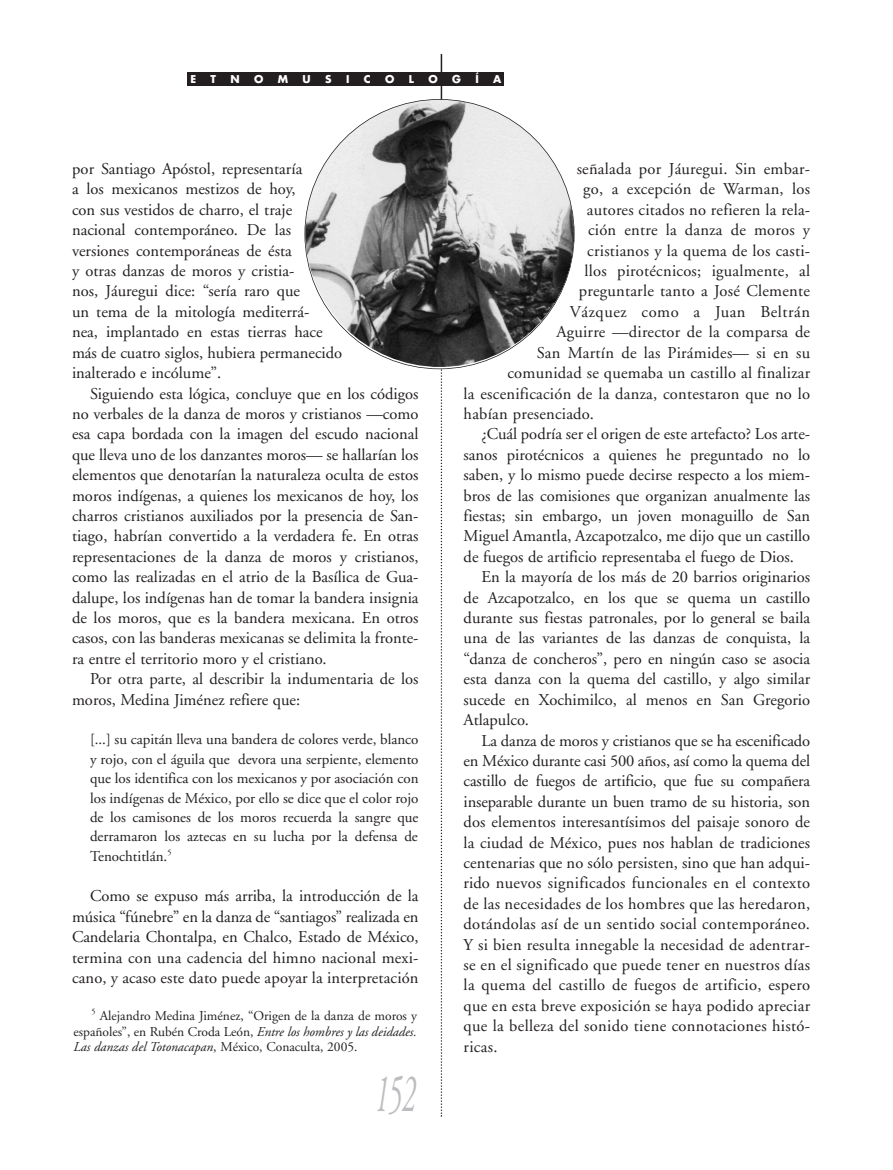
<style>
.page{position:relative;width:893px;height:1170px;background:#fff}
.page>*{position:absolute;margin:0;border:0;box-sizing:border-box;transform-origin:0 0}
.t1{font:italic 54px "Adobe Garamond";color:#bcbdc0;scale:.5 1}
.t2{font:16.5px/20.4px "Adobe Garamond";color:#231f20}
.t3{font:16.5px "Adobe Garamond";letter-spacing:.02em;color:#231f20}
.t4{font:16.5px "Adobe Garamond";letter-spacing:.035em;color:#231f20}
.t5{font:15px/19.4px "Adobe Garamond";color:#231f20;text-align:justify}
.t6{font:13.5px/15.9px "Adobe Garamond";color:#231f20;text-align:justify}
.t7{font:700 10.5px "Futura";color:#fff}
.s1{font-style:italic}
</style>
<div class="page">
<hr style="left:441px;top:54px;width:1px;height:306px;background:#231f20">
<svg style="left:441px;top:369px;width:1px;height:747px"></svg>
<div style="left:188px;top:72px;width:316px;height:14px;background:#231f20"></div>
<img style="left:307px;top:99px;width:267px;height:268px">
<p class="t7" style="left:190px;top:74px;width:7px">E</p>
<p class="t7" style="left:211px;top:74px;width:7px">T</p>
<p class="t7" style="left:231px;top:74px;width:11px">N</p>
<p class="t7" style="left:254px;top:74px;width:11px">O</p>
<p class="t7" style="left:278px;top:74px;width:12px">M</p>
<p class="t7" style="left:303px;top:74px;width:10px">U</p>
<p class="t7" style="left:325px;top:74px;width:8px">S</p>
<p class="t7" style="left:346px;top:74px;width:5px">I</p>
<p class="t7" style="left:364px;top:74px;width:8px">C</p>
<p class="t7" style="left:385px;top:74px;width:11px">O</p>
<p class="t7" style="left:409px;top:74px;width:7px">L</p>
<p class="t7" style="left:428px;top:74px;width:11px">O</p>
<p class="t7" style="left:452px;top:74px;width:10px">G</p>
<p class="t7" style="left:475px;top:74px;width:5px">Í</p>
<p class="t7" style="left:493px;top:74px;width:10px">A</p>
<p class="t2" style="left:72px;top:160px;width:272px">por Santiago Apóstol, representaría<br>a los mexicanos mestizos de hoy,<br>con sus vestidos de charro, el traje nacional contemporáneo. De las versiones contemporáneas de ésta<br>y otras danzas de moros y cristia-<br>nos, Jáuregui dice: “sería raro que<br>un tema de la mitología mediterrá-<br>nea, implantado en estas tierras hace más de cuatro siglos, hubiera permanecido inalterado e incólume”.</p>
<p class="t2" style="left:72px;top:384px;width:348px;text-align:justify;text-indent:18px">Siguiendo esta lógica, concluye que en los códigos no verbales de la danza de moros y cristianos —como esa capa bordada con la imagen del escudo nacional que lleva uno de los danzantes moros— se hallarían los elementos que denotarían la naturaleza oculta de estos moros indígenas, a quienes los mexicanos de hoy, los charros cristianos auxiliados por la presencia de San&shy;tiago, habrían convertido a la verdadera fe. En otras representaciones de la danza de moros y cristianos, como las realizadas en el atrio de la Basílica de Gua&shy;dalupe, los indígenas han de tomar la bandera insignia de los moros, que es la bandera mexicana. En otros casos, con las banderas mexicanas se delimita la fronte&shy;ra entre el territorio moro y el cristiano.</p>
<p class="t2" style="left:72px;top:670px;width:348px;text-indent:18px">Por otra parte, al describir la indumentaria de los moros, Medina Jiménez refiere que:</p>
<p class="t5" style="left:90px;top:731px;width:330px">[...] su capitán lleva una bandera de colores verde, blanco y rojo, con el águila que devora una serpiente, elemento que los identifica con los mexicanos y por asociación con los indígenas de México, por ello se dice que el color rojo de los camisones de los moros recuerda la sangre que derramaron los aztecas en su lucha por la defensa de Tenochtitlán.<sup>5</sup></p>
<p class="t2" style="left:72px;top:887px;width:348px;text-align:justify;text-indent:18px">Como se expuso más arriba, la introducción de la música “fúnebre” en la danza de “santiagos” realizada en Candelaria Chontalpa, en Chalco, Estado de México, termina con una cadencia del himno nacional mexi&shy;cano, y acaso este dato puede apoyar la interpretación</p>
<p class="t6" style="left:73px;top:1008px;width:345px;text-indent:18px"><sup>5</sup> Alejandro Medina Jiménez, “Origen de la danza de moros y españoles”, en Rubén Croda León, <span class="s1">Entre los hombres y las deidades.<br>Las danzas del Totonacapan</span>, México, Conaculta, 2005.</p>
<h1 class="t1" style="left:375px;top:1071px;width:82px">152</h1>
<p class="t2" style="left:577px;top:160px;width:235px">señalada por Jáuregui. Sin embar-</p>
<p class="t2" style="left:583px;top:180px;width:228px">go, a excepción de Warman, los</p>
<p class="t2" style="left:587px;top:201px;width:225px">autores citados no refieren la rela-</p>
<p class="t2" style="left:588px;top:221px;width:224px">ción entre la danza de moros y</p>
<p class="t2" style="left:587px;top:241px;width:224px">cristianos y la quema de los casti-</p>
<p class="t2" style="left:585px;top:262px;width:227px">llos pirotécnicos; igualmente, al</p>
<p class="t2" style="left:579px;top:282px;width:233px">preguntarle tanto a José Clemente</p>
<p class="t4" style="left:570px;top:305px;width:242px">Vázquez como a Juan Beltrán</p>
<p class="t2" style="left:556px;top:323px;width:255px">Aguirre —director de la comparsa de</p>
<p class="t2" style="left:537px;top:343px;width:275px">San Martín de las Pirámides— si en su</p>
<p class="t2" style="left:507px;top:364px;width:304px">comunidad se quemaba un castillo al finalizar</p>
<p class="t2" style="left:464px;top:384px;width:348px">la escenificación de la danza, contestaron que no lo</p>
<p class="t2" style="left:464px;top:405px;width:132px">habían presenciado.</p>
<p class="t2" style="left:482px;top:425px;width:330px">¿Cuál podría ser el origen de este artefacto? Los arte-</p>
<p class="t2" style="left:464px;top:445px;width:348px">sanos pirotécnicos a quienes he preguntado no lo</p>
<p class="t2" style="left:464px;top:466px;width:348px">saben, y lo mismo puede decirse respecto a los miem-</p>
<p class="t2" style="left:464px;top:486px;width:348px">bros de las comisiones que organizan anualmente las</p>
<p class="t2" style="left:464px;top:507px;width:348px">fiestas; sin embargo, un joven monaguillo de San</p>
<p class="t2" style="left:464px;top:527px;width:348px">Miguel Amantla, Azcapotzalco, me dijo que un castillo</p>
<p class="t2" style="left:464px;top:547px;width:332px">de fuegos de artificio representaba el fuego de Dios.</p>
<p class="t2" style="left:482px;top:568px;width:330px">En la mayoría de los más de 20 barrios originarios</p>
<p class="t2" style="left:464px;top:588px;width:348px">de Azcapotzalco, en los que se quema un castillo</p>
<p class="t2" style="left:464px;top:609px;width:348px">durante sus fiestas patronales, por lo general se baila</p>
<p class="t2" style="left:464px;top:629px;width:348px">una de las variantes de las danzas de conquista, la</p>
<p class="t2" style="left:464px;top:649px;width:348px">“danza de concheros”, pero en ningún caso se asocia</p>
<p class="t2" style="left:464px;top:670px;width:348px">esta danza con la quema del castillo, y algo similar</p>
<p class="t2" style="left:464px;top:690px;width:348px">sucede en Xochimilco, al menos en San Gregorio</p>
<p class="t2" style="left:464px;top:711px;width:67px">Atlapulco.</p>
<p class="t2" style="left:482px;top:731px;width:330px">La danza de moros y cristianos que se ha escenificado</p>
<p class="t2" style="left:464px;top:751px;width:348px">en México durante casi 500 años, así como la quema del</p>
<p class="t2" style="left:464px;top:772px;width:348px">castillo de fuegos de artificio, que fue su compañera</p>
<p class="t2" style="left:464px;top:792px;width:348px">inseparable durante un buen tramo de su historia, son</p>
<p class="t2" style="left:464px;top:813px;width:348px">dos elementos interesantísimos del paisaje sonoro de</p>
<p class="t2" style="left:464px;top:833px;width:348px">la ciudad de México, pues nos hablan de tradiciones</p>
<p class="t2" style="left:464px;top:853px;width:348px">centenarias que no sólo persisten, sino que han adqui-</p>
<p class="t3" style="left:464px;top:876px;width:348px">rido nuevos significados funcionales en el contexto</p>
<p class="t3" style="left:464px;top:896px;width:348px">de las necesidades de los hombres que las heredaron,</p>
<p class="t3" style="left:464px;top:917px;width:348px">dotándolas así de un sentido social contemporáneo.</p>
<p class="t3" style="left:464px;top:937px;width:348px">Y si bien resulta innegable la necesidad de adentrar-</p>
<p class="t3" style="left:464px;top:958px;width:348px">se en el significado que puede tener en nuestros días</p>
<p class="t3" style="left:464px;top:978px;width:348px">la quema del castillo de fuegos de artificio, espero</p>
<p class="t3" style="left:464px;top:998px;width:348px">que en esta breve exposición se haya podido apreciar</p>
<p class="t3" style="left:464px;top:1019px;width:348px">que la belleza del sonido tiene connotaciones histó-</p>
<p class="t2" style="left:464px;top:1037px;width:36px">ricas.</p>
</div>
